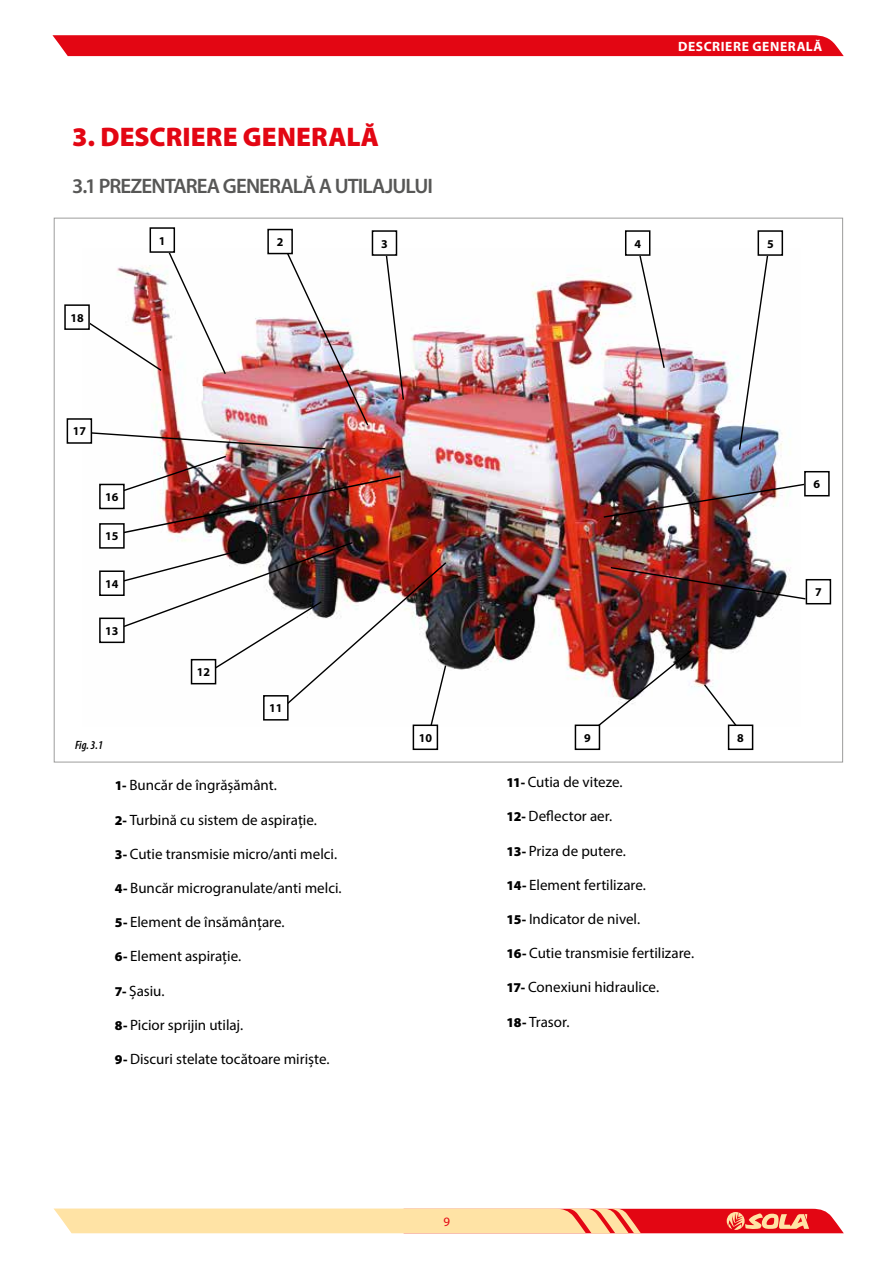
<style>
.page{position:relative;width:893px;height:1263px;background:#fff}
.page>*{position:absolute;margin:0;border:0;box-sizing:border-box;transform-origin:0 0}
.t1{font:900 27px "Myriad Pro";letter-spacing:.005em;color:#e30613}
.t2{font:600 21px "Myriad Pro";letter-spacing:-.045em;color:#575756}
.t3{font:15px "Myriad Pro";color:#000}
.t4{font:700 13.5px "Myriad Pro";letter-spacing:.045em;color:#fff}
.t5{font:12.9px "Myriad Pro";color:#e30613}
.t6{font:700 12px "Myriad Pro";color:#000}
.t7{font:italic 600 condensed 12px "Myriad Pro";color:#000}
.s1{font-weight:900;font-size:13.5px}
</style>
<div class="page">
<div style="left:52px;top:35px;width:792px;height:21px;background:#e30613"></div>
<svg style="left:54px;top:1208px;width:790px;height:25px;background:#f8b187"></svg>
<img style="left:54px;top:218px;width:789px;height:544px">
<svg style="left:635px;top:239px;width:31px;height:130px"></svg>
<svg style="left:702px;top:683px;width:40px;height:50px"></svg>
<img style="left:609px;top:566px;width:198px;height:34px">
<svg style="left:738px;top:239px;width:33px;height:212px"></svg>
<img style="left:590px;top:648px;width:103px;height:84px">
<div style="left:150px;top:228px;width:24px;height:24px;background:#fff"></div>
<div style="left:150px;top:227px;width:25px;height:26px;border:2px solid #000"></div>
<div style="left:268px;top:230px;width:24px;height:24px;background:#fff"></div>
<div style="left:267px;top:229px;width:26px;height:25px;border:2px solid #000"></div>
<div style="left:372px;top:231px;width:24px;height:24px;background:#fff"></div>
<div style="left:372px;top:230px;width:25px;height:26px;border:2px solid #000"></div>
<div style="left:626px;top:231px;width:24px;height:24px;background:#fff"></div>
<div style="left:625px;top:230px;width:25px;height:26px;border:2px solid #000"></div>
<div style="left:758px;top:231px;width:24px;height:24px;background:#fff"></div>
<div style="left:758px;top:230px;width:25px;height:26px;border:2px solid #000"></div>
<div style="left:806px;top:580px;width:24px;height:24px;background:#fff"></div>
<div style="left:806px;top:579px;width:25px;height:25px;border:2px solid #000"></div>
<div style="left:729px;top:725px;width:24px;height:24px;background:#fff"></div>
<div style="left:728px;top:724px;width:25px;height:26px;border:2px solid #000"></div>
<div style="left:575px;top:725px;width:24px;height:24px;background:#fff"></div>
<div style="left:575px;top:724px;width:25px;height:26px;border:2px solid #000"></div>
<div style="left:413px;top:725px;width:24px;height:24px;background:#fff"></div>
<div style="left:413px;top:724px;width:25px;height:26px;border:2px solid #000"></div>
<div style="left:67px;top:418px;width:25px;height:26px;border:2px solid #000"></div>
<img style="left:602px;top:483px;width:204px;height:36px">
<img style="left:69px;top:237px;width:379px;height:492px">
<div style="left:65px;top:305px;width:24px;height:24px;background:#fff"></div>
<div style="left:64px;top:304px;width:26px;height:26px;border:2px solid #000"></div>
<div style="left:100px;top:524px;width:24px;height:24px;background:#fff"></div>
<div style="left:99px;top:523px;width:26px;height:26px;border:2px solid #000"></div>
<div style="left:805px;top:472px;width:24px;height:24px;background:#fff"></div>
<div style="left:804px;top:471px;width:26px;height:25px;border:2px solid #000"></div>
<h1 class="t1" style="left:72px;top:119px;width:308px">3. DESCRIERE GENERALĂ</h1>
<h2 class="t2" style="left:72px;top:172px;width:362px">3.1 PREZENTAREA GENERALĂ A UTILAJULUI</h2>
<p class="t4" style="left:678px;top:38px;width:146px">DESCRIERE GENERALĂ</p>
<p class="t6" style="left:70px;top:310px;width:15px">18</p>
<p class="t6" style="left:159px;top:233px;width:8px">1</p>
<p class="t6" style="left:277px;top:234px;width:8px">2</p>
<p class="t6" style="left:381px;top:236px;width:8px">3</p>
<p class="t6" style="left:634px;top:236px;width:8px">4</p>
<p class="t6" style="left:767px;top:236px;width:8px">5</p>
<p class="t6" style="left:73px;top:424px;width:15px">17</p>
<p class="t6" style="left:105px;top:489px;width:15px">16</p>
<p class="t6" style="left:105px;top:528px;width:15px">15</p>
<p class="t6" style="left:105px;top:576px;width:15px">14</p>
<p class="t6" style="left:105px;top:623px;width:15px">13</p>
<p class="t7" style="left:75px;top:737px;width:29px">Fig. 3.1</p>
<p class="t6" style="left:197px;top:664px;width:15px">12</p>
<p class="t6" style="left:269px;top:700px;width:15px">11</p>
<p class="t3" style="left:115px;top:776px;width:164px"><span class="s1">1-</span> Buncăr de îngrășământ.</p>
<p class="t3" style="left:115px;top:810px;width:204px"><span class="s1">2-</span> Turbină cu sistem de aspirație.</p>
<p class="t3" style="left:115px;top:844px;width:224px"><span class="s1">3-</span> Cutie transmisie micro/anti melci.</p>
<p class="t3" style="left:115px;top:879px;width:228px"><span class="s1">4-</span> Buncăr microgranulate/anti melci.</p>
<p class="t3" style="left:115px;top:913px;width:171px"><span class="s1">5-</span> Element de însămânțare.</p>
<p class="t3" style="left:115px;top:947px;width:128px"><span class="s1">6-</span> Element aspirație.</p>
<p class="t3" style="left:115px;top:981px;width:51px"><span class="s1">7-</span> Șasiu.</p>
<p class="t3" style="left:115px;top:1015px;width:130px"><span class="s1">8-</span> Picior sprijin utilaj.</p>
<p class="t3" style="left:115px;top:1050px;width:216px"><span class="s1">9-</span> Discuri stelate tocătoare miriște.</p>
<p class="t6" style="left:419px;top:730px;width:15px">10</p>
<p class="t6" style="left:584px;top:730px;width:8px">9</p>
<p class="t6" style="left:737px;top:730px;width:8px">8</p>
<p class="t3" style="left:506px;top:773px;width:118px"><span class="s1">11-</span> Cutia de viteze.</p>
<p class="t3" style="left:506px;top:807px;width:107px"><span class="s1">12-</span> Deflector aer.</p>
<p class="t3" style="left:506px;top:841px;width:121px"><span class="s1">13-</span> Priza de putere.</p>
<p class="t3" style="left:506px;top:875px;width:141px"><span class="s1">14-</span> Element fertilizare.</p>
<p class="t3" style="left:506px;top:910px;width:135px"><span class="s1">15-</span> Indicator de nivel.</p>
<p class="t3" style="left:506px;top:944px;width:189px"><span class="s1">16-</span> Cutie transmisie fertilizare.</p>
<p class="t3" style="left:506px;top:978px;width:154px"><span class="s1">17-</span> Conexiuni hidraulice.</p>
<p class="t3" style="left:506px;top:1012px;width:64px"><span class="s1">18-</span> Trasor.</p>
<p class="t6" style="left:814px;top:476px;width:8px">6</p>
<p class="t6" style="left:815px;top:584px;width:8px">7</p>
<p class="t5" style="left:443px;top:1213px;width:8px">9</p>
</div>
